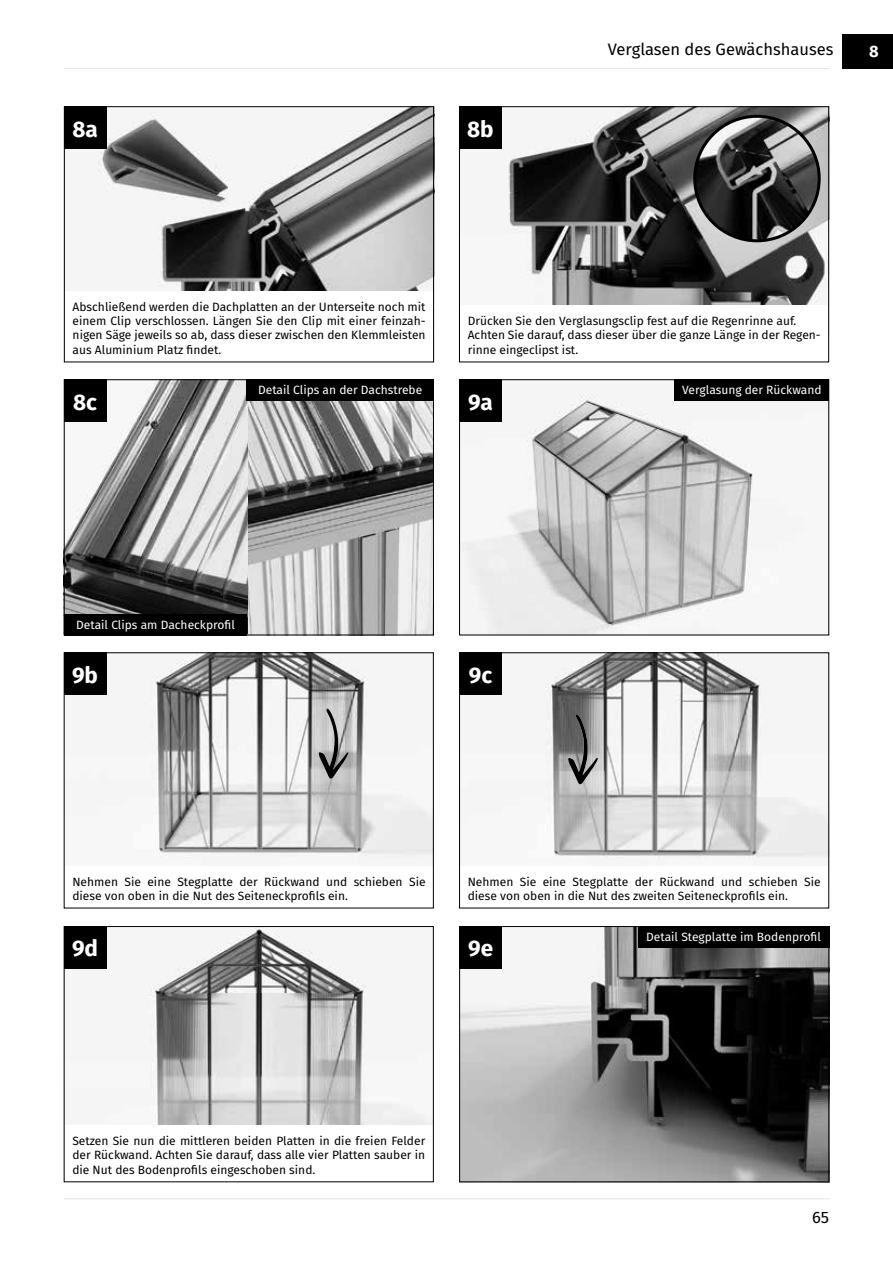
<style>
.page{position:relative;width:893px;height:1263px;background:#fff}
.page>*{position:absolute;margin:0;border:0;box-sizing:border-box;transform-origin:0 0}
.t1{font:700 22.5px "Fira Sans";color:#fff}
.t2{font:16.5px "Fira Sans";color:#000}
.t3{font:700 16.5px "Fira Sans";color:#fff}
.t4{font:12px/14.4px "Fira Sans";color:#000}
.t5{font:12px "Fira Sans";color:#fff}
</style>
<div class="page">
<hr style="left:64px;top:1198px;width:765px;height:1px;background:#e3e3e3">
<img style="left:247px;top:401px;width:185px;height:232px">
<img style="left:66px;top:381px;width:181px;height:233px">
<img style="left:508px;top:108px;width:319px;height:197px">
<img style="left:97px;top:108px;width:335px;height:183px">
<img style="left:461px;top:381px;width:292px;height:252px">
<img style="left:106px;top:654px;width:326px;height:204px">
<img style="left:545px;top:654px;width:282px;height:204px">
<img style="left:106px;top:928px;width:326px;height:197px">
<img style="left:461px;top:928px;width:366px;height:252px">
<svg style="left:319px;top:708px;width:29px;height:71px;background:#989898"></svg>
<svg style="left:568px;top:714px;width:30px;height:70px;background:#777"></svg>
<hr style="left:64px;top:68px;width:765px;height:1px;background:#e3e3e3">
<div style="left:842px;top:34px;width:51px;height:34px;background:#000"></div>
<div style="left:675px;top:379px;width:154px;height:22px;background:#000"></div>
<div style="left:638px;top:926px;width:191px;height:21px;background:#000"></div>
<div style="left:247px;top:379px;width:187px;height:22px;background:#000"></div>
<div style="left:64px;top:614px;width:183px;height:21px;background:#000"></div>
<div style="left:459px;top:106px;width:370px;height:256px;border:1px solid #000"></div>
<div style="left:64px;top:106px;width:370px;height:256px;border:1px solid #000"></div>
<div style="left:459px;top:379px;width:370px;height:256px;border:1px solid #000"></div>
<div style="left:64px;top:926px;width:370px;height:256px;border:1px solid #000"></div>
<div style="left:459px;top:926px;width:370px;height:256px;border:1px solid #000"></div>
<div style="left:459px;top:106px;width:43px;height:43px;background:#000"></div>
<div style="left:64px;top:106px;width:43px;height:43px;background:#000"></div>
<div style="left:64px;top:379px;width:370px;height:256px;border:1px solid #000"></div>
<div style="left:64px;top:379px;width:42px;height:43px;background:#000"></div>
<div style="left:459px;top:379px;width:43px;height:43px;background:#000"></div>
<div style="left:64px;top:652px;width:370px;height:256px;border:1px solid #000"></div>
<div style="left:64px;top:652px;width:42px;height:43px;background:#000"></div>
<div style="left:459px;top:652px;width:43px;height:43px;background:#000"></div>
<div style="left:64px;top:926px;width:42px;height:43px;background:#000"></div>
<div style="left:459px;top:926px;width:43px;height:43px;background:#000"></div>
<img style="left:695px;top:116px;width:124px;height:125px;border-radius:62px">
<div style="left:693px;top:115px;width:128px;height:127px;border:3px solid #000;border-radius:50%"></div>
<h1 class="t1" style="left:73px;top:110px;width:27px">8a</h1>
<h1 class="t1" style="left:467px;top:110px;width:28px">8b</h1>
<h2 class="t2" style="left:608px;top:37px;width:227px">Verglasen des Gewächshauses</h2>
<h2 class="t3" style="left:869px;top:37px;width:11px">8</h2>
<p class="t4" style="left:73px;top:299px;width:354px;text-align:justify">Abschließend werden die Dachplatten an der Unterseite noch mit einem Clip verschlossen. Längen Sie den Clip mit einer feinzah&shy;nigen Säge jeweils so ab, dass dieser zwischen den Klemmleisten aus Aluminium Platz findet.</p>
<p class="t4" style="left:468px;top:313px;width:354px">Drücken Sie den Verglasungsclip fest auf die Regenrinne auf.<br>Achten Sie darauf, dass dieser über die ganze Länge in der Regen&shy;rinne eingeclipst ist.</p>
<p class="t5" style="left:258px;top:381px;width:166px">Detail Clips an der Dachstrebe</p>
<h1 class="t1" style="left:73px;top:383px;width:25px">8c</h1>
<h1 class="t1" style="left:468px;top:383px;width:26px">9a</h1>
<p class="t5" style="left:76px;top:616px;width:160px">Detail Clips am Dacheckprofil</p>
<h1 class="t1" style="left:72px;top:656px;width:28px">9b</h1>
<h1 class="t1" style="left:469px;top:656px;width:25px">9c</h1>
<p class="t5" style="left:682px;top:381px;width:141px">Verglasung der Rückwand</p>
<p class="t4" style="left:72px;top:874px;width:355px">Nehmen Sie eine Stegplatte der Rückwand und schieben Sie diese von oben in die Nut des Seiteneckprofils ein.</p>
<p class="t4" style="left:468px;top:874px;width:354px">Nehmen Sie eine Stegplatte der Rückwand und schieben Sie diese von oben in die Nut des zweiten Seiteneckprofils ein.</p>
<h1 class="t1" style="left:72px;top:930px;width:28px">9d</h1>
<h1 class="t1" style="left:468px;top:930px;width:27px">9e</h1>
<p class="t4" style="left:72px;top:1133px;width:354px;text-align:justify">Setzen Sie nun die mittleren beiden Platten in die freien Felder der Rückwand. Achten Sie darauf, dass alle vier Platten sauber in die Nut des Bodenprofils eingeschoben sind.</p>
<p class="t5" style="left:646px;top:928px;width:176px">Detail Stegplatte im Bodenprofil</p>
<h2 class="t2" style="left:812px;top:1205px;width:18px">65</h2>
</div>
